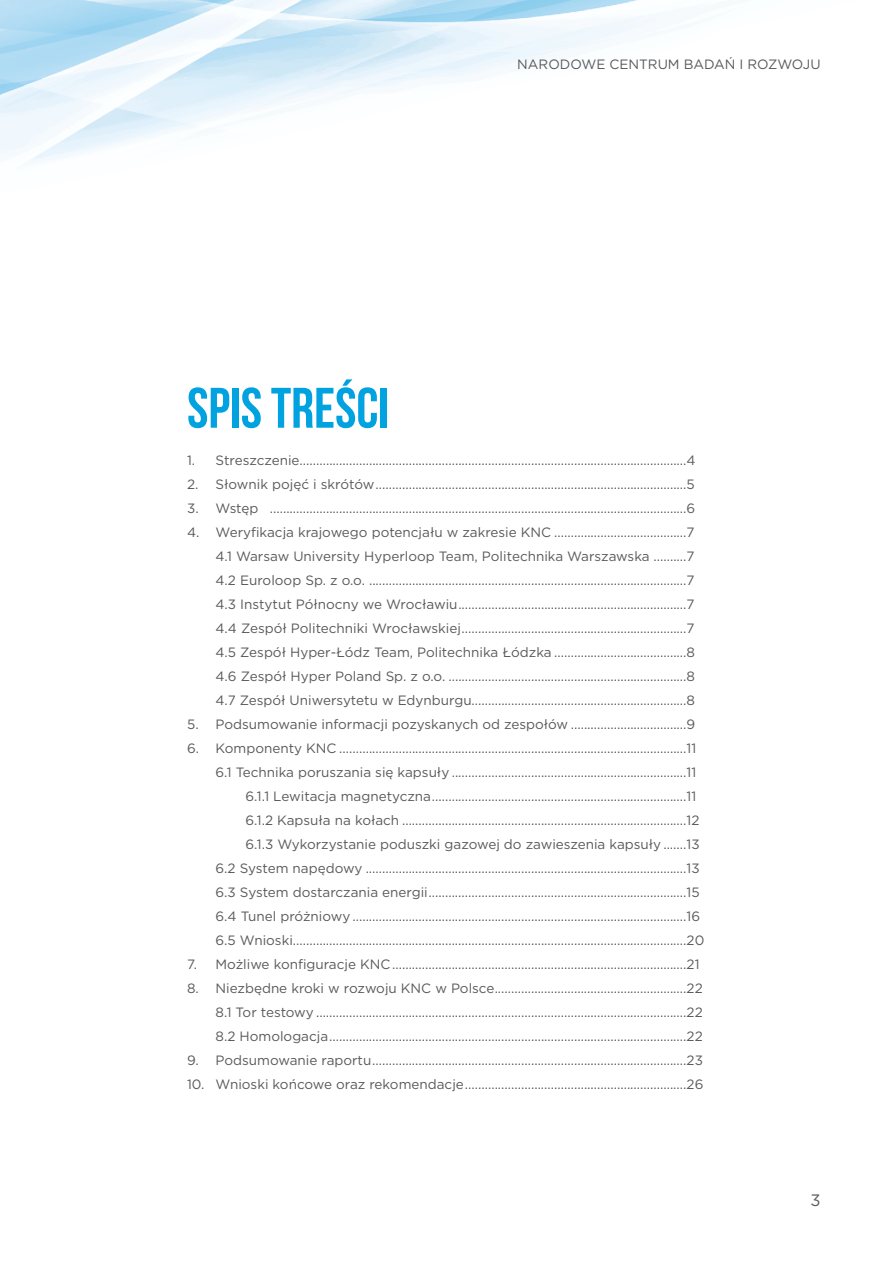
<style>
.page{position:relative;width:893px;height:1263px;background:#fff}
.page>*{position:absolute;margin:0;border:0;box-sizing:border-box;transform-origin:0 0}
.t1{font:57px "Bebas Neue";color:#00a2e0}
.t2{font:16.5px "Gotham";color:#58595b}
.t3{font:13.5px/24px "Gotham";color:#58595b;text-align:justify}
</style>
<div class="page">
<img style="left:0;top:0;width:662px;height:165px">
<p class="t3" style="left:517px;top:52px;width:305px">NARODOWE CENTRUM BADAŃ I ROZWOJU</p>
<h1 class="t1" style="left:187px;top:377px;width:204px">SPIS TREŚCI</h1>
<p class="t3" style="left:187px;top:448px;width:510px">1. Streszczenie.....................................................................................................................4</p>
<p class="t3" style="left:187px;top:472px;width:509px">2. Słownik pojęć i skrótów..............................................................................................5</p>
<p class="t3" style="left:187px;top:496px;width:510px">3. Wstęp ..............................................................................................................................6</p>
<p class="t3" style="left:216px;top:520px;width:481px;text-indent:-28px">4. Weryfikacja krajowego potencjału w zakresie KNC ........................................7<br>4.1 Warsaw University Hyperloop Team, Politechnika Warszawska ..........7<br>4.2 Euroloop Sp. z o.o. ................................................................................................7<br>4.3 Instytut Północny we Wrocławiu.....................................................................7<br>4.4 Zespół Politechniki Wrocławskiej....................................................................7<br>4.5 Zespół Hyper-Łódz Team, Politechnika Łódzka ........................................8<br>4.6 Zespół Hyper Poland Sp. z o.o. ........................................................................8<br>4.7 Zespół Uniwersytetu w Edynburgu.................................................................8</p>
<p class="t3" style="left:187px;top:712px;width:510px">5. Podsumowanie informacji pozyskanych od zespołów ...................................9</p>
<p class="t3" style="left:187px;top:736px;width:511px">6. Komponenty KNC .........................................................................................................11</p>
<p class="t3" style="left:216px;top:760px;width:482px">6.1 Technika poruszania się kapsuły .......................................................................11</p>
<p class="t3" style="left:246px;top:784px;width:452px">6.1.1 Lewitacja magnetyczna.............................................................................11</p>
<p class="t3" style="left:246px;top:808px;width:455px">6.1.2 Kapsuła na kołach ......................................................................................12</p>
<p class="t3" style="left:246px;top:832px;width:456px">6.1.3 Wykorzystanie poduszki gazowej do zawieszenia kapsuły .......13</p>
<p class="t3" style="left:216px;top:856px;width:486px">6.2 System napędowy .................................................................................................13</p>
<p class="t3" style="left:216px;top:880px;width:486px">6.3 System dostarczania energii..............................................................................15</p>
<p class="t3" style="left:216px;top:904px;width:486px">6.4 Tunel próżniowy .....................................................................................................16</p>
<p class="t3" style="left:216px;top:928px;width:490px">6.5 Wnioski.......................................................................................................................20</p>
<p class="t3" style="left:187px;top:952px;width:514px">7. Możliwe konfiguracje KNC.........................................................................................21</p>
<p class="t3" style="left:216px;top:976px;width:489px;text-indent:-28px">8. Niezbędne kroki w rozwoju KNC w Polsce..........................................................22<br>8.1 Tor testowy ................................................................................................................22<br>8.2 Homologacja............................................................................................................22</p>
<p class="t3" style="left:187px;top:1048px;width:517px">9. Podsumowanie raportu...............................................................................................23</p>
<p class="t3" style="left:187px;top:1072px;width:518px">10. Wnioski końcowe oraz rekomendacje...................................................................26</p>
<p class="t2" style="left:811px;top:1189px;width:12px">3</p>
</div>
